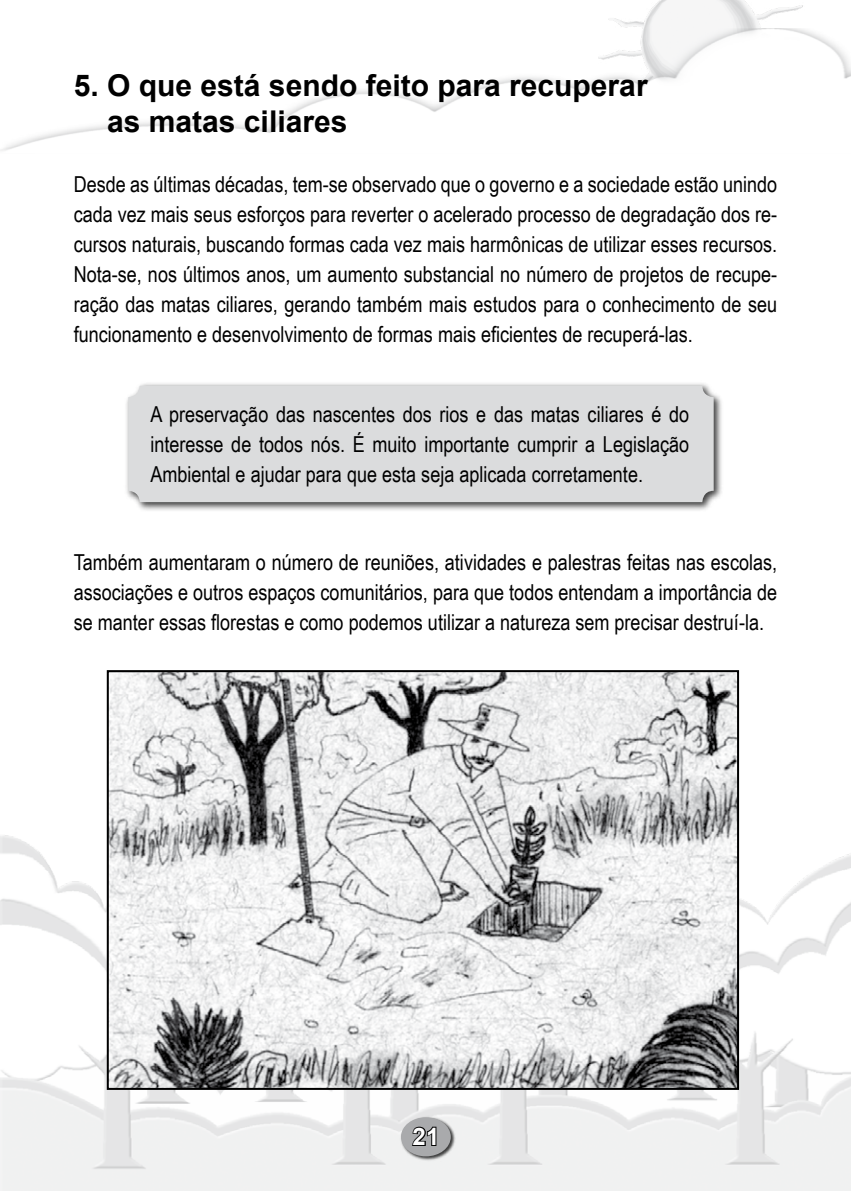
<style>
.page{position:relative;width:851px;height:1191px;background:#fff}
.page>*{position:absolute;margin:0;border:0;box-sizing:border-box;transform-origin:0 0}
.t1{font:700 30px/36px "Arial";color:#000}
.t2{font:700 24px "Arial";color:#fff}
.t3{font:22px/30px "Arial Narrow";color:#000;text-align:justify}
</style>
<div class="page">
<img style="left:0;top:815px;width:850px;height:376px">
<img style="left:0;top:0;width:850px;height:151px">
<div style="left:399px;top:1115px;width:57px;height:46px;background:#000;opacity:.75"></div>
<div style="left:401px;top:1117px;width:49px;height:39px;background:#a9aaac;border-radius:50%"></div>
<svg style="left:412px;top:1126px;width:25px;height:20px"></svg>
<div style="left:123px;top:381px;width:601px;height:131px;background:#000;opacity:.75"></div>
<div style="left:128px;top:386px;width:585px;height:116px;background:#dbdcdd;border-radius:11px"></div>
<img style="left:110px;top:673px;width:626px;height:414px">
<div style="left:107px;top:670px;width:632px;height:420px;border:2px solid #000"></div>
<h1 class="t1" style="left:107px;top:68px;width:542px;text-indent:-33px">5. O que está sendo feito para recuperar as matas ciliares</h1>
<p class="t3" style="left:74px;top:168px;width:704px">Desde as últimas décadas, tem-se observado que o governo e a sociedade estão unindo cada vez mais seus esforços para reverter o acelerado processo de degradação dos re&shy;cursos naturais, buscando formas cada vez mais harmônicas de utilizar esses recursos.<br>Nota-se, nos últimos anos, um aumento substancial no número de projetos de recupe&shy;ração das matas ciliares, gerando também mais estudos para o conhecimento de seu funcionamento e desenvolvimento de formas mais eficientes de recuperá-las.</p>
<p class="t3" style="left:150px;top:398px;width:540px">A preservação das nascentes dos rios e das matas ciliares é do interesse de todos nós. É muito importante cumprir a Legislação Ambiental e ajudar para que esta seja aplicada corretamente.</p>
<p class="t3" style="left:74px;top:546px;width:705px">Também aumentaram o número de reuniões, atividades e palestras feitas nas escolas, associações e outros espaços comunitários, para que todos entendam a importância de se manter essas florestas e como podemos utilizar a natureza sem precisar destruí-la.</p>
<p class="t2" style="left:412px;top:1120px;width:28px">21</p>
</div>
